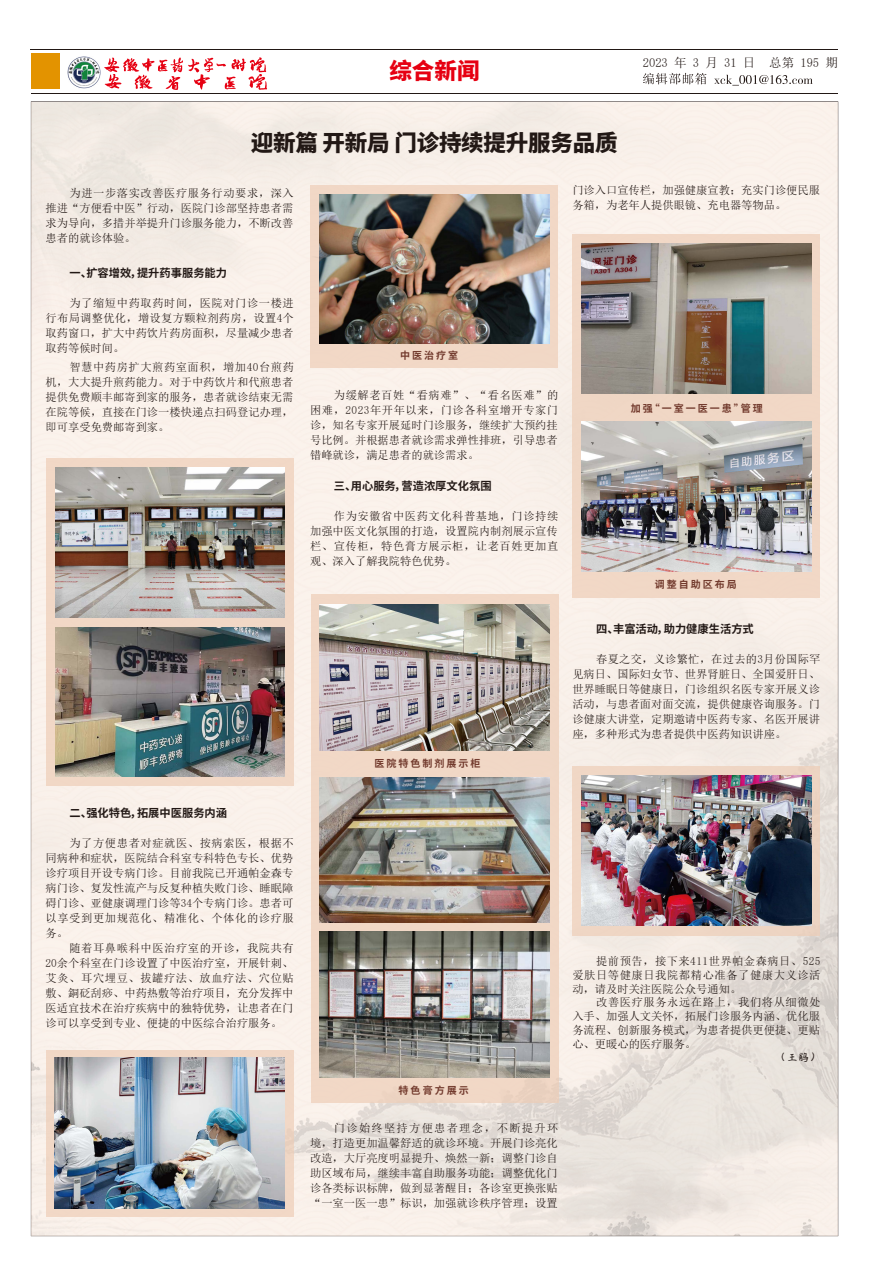
<style>
.page{position:relative;width:869px;height:1262px;background:#fff}
.page>*{position:absolute;margin:0;border:0;box-sizing:border-box;transform-origin:0 0}
.t1{font:800 22.5px "Source Han Sans CN";letter-spacing:-.01em;color:#221815}
.t2{font:800 22.5px "Source Han Sans CN";color:#e60012}
.t3{font:12.5px "Sim Sun";color:#221815}
.t4{font:11.25px/15px "Sim Sun";color:#221815;text-align:justify}
.t5{font:700 11.25px "Source Han Sans CN";color:#221815}
.t6{font:500 11.25px "YRDZST";color:#221815}
.t7{font:700 10px "Source Han Sans CN";letter-spacing:.2em;color:#723a2d}
</style>
<div class="page">
<hr style="left:31px;top:50px;width:806px;height:1px;background:#221815">
<img style="left:104px;top:74px;width:18px;height:15px">
<img style="left:134px;top:74px;width:19px;height:15px">
<img style="left:165px;top:76px;width:16px;height:14px">
<img style="left:194px;top:74px;width:16px;height:16px">
<img style="left:224px;top:76px;width:12px;height:14px">
<img style="left:248px;top:74px;width:19px;height:16px">
<img style="left:104px;top:57px;width:110px;height:16px">
<svg style="left:216px;top:58px;width:30px;height:14px"></svg>
<svg style="left:249px;top:57px;width:18px;height:16px"></svg>
<img style="left:67px;top:56px;width:33px;height:33px">
<hr style="left:31px;top:93px;width:806px;height:1px;background:#221815">
<svg style="left:643px;top:73px;width:63px;height:11px"></svg>
<svg style="left:714px;top:75px;width:98px;height:10px"></svg>
<img style="left:31px;top:102px;width:806px;height:1133px">
<div style="left:46px;top:458px;width:247px;height:328px;background:#f1d8c6"></div>
<div style="left:310px;top:184px;width:247px;height:183px;background:#f1d8c6"></div>
<div style="left:46px;top:1049px;width:247px;height:167px;background:#f1d8c6"></div>
<div style="left:31px;top:53px;width:29px;height:36px;background:#e39300"></div>
<img style="left:55px;top:627px;width:229px;height:149px">
<img style="left:54px;top:1057px;width:231px;height:151px">
<img style="left:55px;top:468px;width:229px;height:149px">
<svg style="left:572px;top:766px;width:247px;height:169px;background:#e2cbbd"></svg>
<img style="left:581px;top:776px;width:229px;height:149px">
<img style="left:320px;top:194px;width:229px;height:149px">
<svg style="left:311px;top:594px;width:247px;height:509px;background:#e8d1c0"></svg>
<img style="left:320px;top:604px;width:229px;height:146px">
<div style="left:572px;top:234px;width:247px;height:364px;background:#f1d7c6"></div>
<img style="left:320px;top:777px;width:229px;height:145px">
<img style="left:320px;top:931px;width:229px;height:146px">
<img style="left:581px;top:243px;width:230px;height:151px">
<img style="left:581px;top:421px;width:230px;height:150px">
<h1 class="t2" style="left:389px;top:58px;width:91px">综合新闻</h1>
<p class="t3" style="left:642px;top:56px;width:196px">2023 年 3 月 31 日 总第 195 期</p>
<h1 class="t1" style="left:251px;top:130px;width:368px">迎新篇 开新局 门诊持续提升服务品质</h1>
<p class="t4" style="left:46px;top:185px;width:249px;text-indent:24px">为进一步落实改善医疗服务行动要求，深入推进“方便看中医”行动，医院门诊部坚持患者需求为导向，多措并举提升门诊服务能力，不断改善患者的就诊体验。</p>
<p class="t5" style="left:69px;top:266px;width:159px">一、扩容增效，提升药事服务能力</p>
<p class="t4" style="left:46px;top:295px;width:250px;text-indent:24px">为了缩短中药取药时间，医院对门诊一楼进行布局调整优化，增设复方颗粒剂药房，设置4个取药窗口，扩大中药饮片药房面积，尽量减少患者取药等候时间。</p>
<p class="t4" style="left:46px;top:359px;width:250px;text-indent:24px">智慧中药房扩大煎药室面积，增加40台煎药机，大大提升煎药能力。对于中药饮片和代煎患者提供免费顺丰邮寄到家的服务，患者就诊结束无需在院等候，直接在门诊一楼快递点扫码登记办理，即可享受免费邮寄到家。</p>
<p class="t5" style="left:69px;top:806px;width:159px">二、强化特色，拓展中医服务内涵</p>
<p class="t4" style="left:46px;top:835px;width:249px;text-indent:24px">为了方便患者对症就医、按病索医，根据不同病种和症状，医院结合科室专科特色专长、优势诊疗项目开设专病门诊。目前我院已开通帕金森专病门诊、复发性流产与反复种植失败门诊、睡眠障碍门诊、亚健康调理门诊等34个专病门诊。患者可以享受到更加规范化、精准化、个体化的诊疗服务。</p>
<p class="t4" style="left:46px;top:940px;width:249px;text-indent:24px">随着耳鼻喉科中医治疗室的开诊，我院共有20余个科室在门诊设置了中医治疗室，开展针刺、艾灸、耳穴埋豆、拔罐疗法、放血疗法、穴位贴敷、銅砭刮痧、中药热敷等治疗项目，充分发挥中医适宜技术在治疗疾病中的独特优势，让患者在门诊可以享受到专业、便捷的中医综合治疗服务。</p>
<p class="t4" style="left:572px;top:183px;width:249px">门诊入口宣传栏，加强健康宣教；充实门诊便民服务箱，为老年人提供眼镜、充电器等物品。</p>
<p class="t7" style="left:400px;top:350px;width:59px">中医治疗室</p>
<p class="t4" style="left:310px;top:388px;width:249px;text-indent:24px">为缓解老百姓“看病难”、“看名医难”的困难，2023年开年以来，门诊各科室增开专家门诊，知名专家开展延时门诊服务，继续扩大预约挂号比例。并根据患者就诊需求弹性排班，引导患者错峰就诊，满足患者的就诊需求。</p>
<p class="t5" style="left:334px;top:479px;width:159px">三、用心服务，营造浓厚文化氛围</p>
<p class="t4" style="left:310px;top:508px;width:249px;text-indent:24px">作为安徽省中医药文化科普基地，门诊持续加强中医文化氛围的打造，设置院内制剂展示宣传栏、宣传柜，特色膏方展示柜，让老百姓更加直观、深入了解我院特色优势。</p>
<p class="t7" style="left:374px;top:757px;width:107px">医院特色制剂展示柜</p>
<p class="t7" style="left:630px;top:402px;width:133px">加强“一室一医一患”管理</p>
<p class="t7" style="left:654px;top:578px;width:83px">调整自助区布局</p>
<p class="t5" style="left:596px;top:622px;width:159px">四、丰富活动，助力健康生活方式</p>
<p class="t4" style="left:572px;top:651px;width:249px;text-indent:24px">春夏之交，义诊繁忙，在过去的3月份国际罕见病日、国际妇女节、世界肾脏日、全国爱肝日、世界睡眠日等健康日，门诊组织名医专家开展义诊活动，与患者面对面交流，提供健康咨询服务。门诊健康大讲堂，定期邀请中医药专家、名医开展讲座，多种形式为患者提供中医药知识讲座。</p>
<p class="t7" style="left:398px;top:1084px;width:71px">特色膏方展示</p>
<p class="t4" style="left:310px;top:1120px;width:249px;text-indent:24px">门诊始终坚持方便患者理念，不断提升环境，打造更加温馨舒适的就诊环境。开展门诊亮化改造，大厅亮度明显提升、焕然一新；调整门诊自助区域布局，继续丰富自助服务功能；调整优化门诊各类标识标牌，做到显著醒目；各诊室更换张贴“一室一医一患”标识，加强就诊秩序管理；设置</p>
<p class="t4" style="left:572px;top:954px;width:249px;line-height:13.8px;text-indent:24px">提前预告，接下来411世界帕金森病日、525爱肤日等健康日我院都精心准备了健康大义诊活动，请及时关注医院公众号通知。</p>
<p class="t4" style="left:572px;top:995px;width:249px;line-height:13.8px;text-indent:24px">改善医疗服务永远在路上，我们将从细微处入手、加强人文关怀，拓展门诊服务内涵、优化服务流程、创新服务模式，为患者提供更便捷、更贴心、更暖心的医疗服务。</p>
<p class="t6" style="left:775px;top:1051px;width:46px">（王鹃）</p>
</div>
